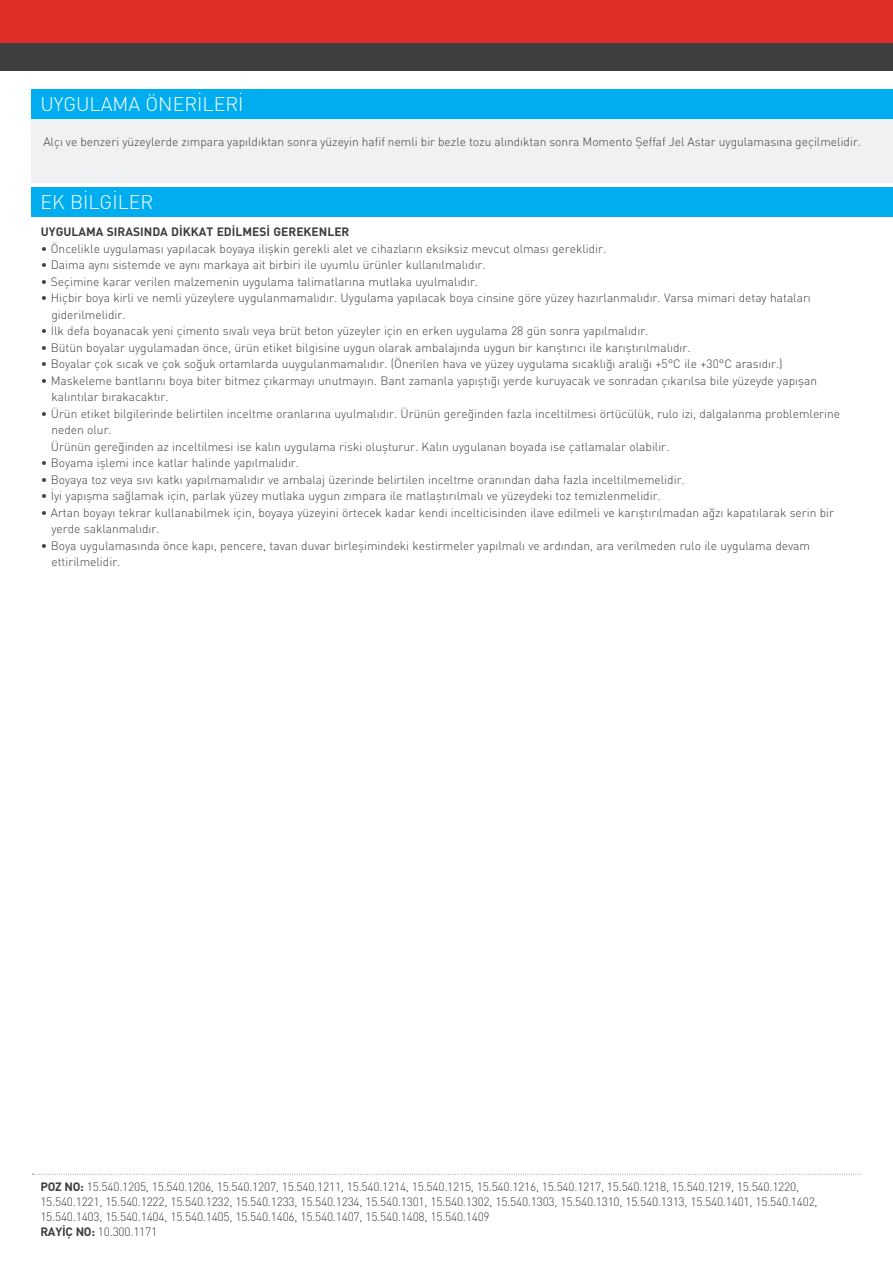
<style>
.page{position:relative;width:893px;height:1263px;background:#fff}
.page>*{position:absolute;margin:0;border:0;box-sizing:border-box;transform-origin:0 0}
.t1{font:300 19.5px "DIN";color:#fff}
.t2{font:300 12px/16.5px "DIN";color:#3e3e3f}
.t3{font:300 12px/15px "DIN";letter-spacing:-.02em;color:#3e3e3f}
.t4{font:700 12px "DIN";color:#3e3e3f}
.s1{font-weight:700}
</style>
<div class="page">
<div style="left:0;top:7px;width:893px;height:64px;background:#3e3e3f"></div>
<div style="left:0;top:0;width:893px;height:43px;background:#e02f26"></div>
<hr style="left:0;top:7px;width:1px;height:64px;background:#3e3e3f">
<svg style="left:32px;top:1174px;width:829px;height:1px"></svg>
<div style="left:32px;top:187px;width:861px;height:30px;background:#00aeef"></div>
<div style="left:32px;top:94px;width:861px;height:89px;background:#f0f1f2"></div>
<div style="left:32px;top:89px;width:861px;height:30px;background:#00aeef"></div>
<p class="t1" style="left:40px;top:92px;width:205px">UYGULAMA ÖNERİLERİ</p>
<p class="t2" style="left:43px;top:133px;width:819px">Alçı ve benzeri yüzeylerde zımpara yapıldıktan sonra yüzeyin hafif nemli bir bezle tozu alındıktan sonra Momento Şeffaf Jel Astar uygulamasına geçilmelidir.</p>
<p class="t1" style="left:40px;top:190px;width:114px">EK BİLGİLER</p>
<p class="t4" style="left:41px;top:224px;width:310px">UYGULAMA SIRASINDA DİKKAT EDİLMESİ GEREKENLER</p>
<p class="t2" style="left:41px;top:240px;width:567px">• Öncelikle uygulaması yapılacak boyaya ilişkin gerekli alet ve cihazların eksiksiz mevcut olması gereklidir.</p>
<p class="t2" style="left:41px;top:257px;width:446px">• Daima aynı sistemde ve aynı markaya ait birbiri ile uyumlu ürünler kullanılmalıdır.</p>
<p class="t2" style="left:41px;top:273px;width:439px">• Seçimine karar verilen malzemenin uygulama talimatlarına mutlaka uyulmalıdır.</p>
<p class="t2" style="left:51px;top:290px;width:761px;text-indent:-10px">• Hiçbir boya kirli ve nemli yüzeylere uygulanmamalıdır. Uygulama yapılacak boya cinsine göre yüzey hazırlanmalıdır. Varsa mimari detay hataları giderilmelidir.</p>
<p class="t2" style="left:41px;top:323px;width:609px">• İlk defa boyanacak yeni çimento sıvalı veya brüt beton yüzeyler için en erken uygulama 28 gün sonra yapılmalıdır.</p>
<p class="t2" style="left:41px;top:339px;width:651px">• Bütün boyalar uygulamadan önce, ürün etiket bilgisine uygun olarak ambalajında uygun bir karıştırıcı ile karıştırılmalıdır.</p>
<p class="t2" style="left:41px;top:356px;width:743px">• Boyalar çok sıcak ve çok soğuk ortamlarda uuygulanmamalıdır. (Önerilen hava ve yüzey uygulama sıcaklığı aralığı +5°C ile +30°C arasıdır.)</p>
<p class="t2" style="left:51px;top:372px;width:767px;text-indent:-10px">• Maskeleme bantlarını boya biter bitmez çıkarmayı unutmayın. Bant zamanla yapıştığı yerde kuruyacak ve sonradan çıkarılsa bile yüzeyde yapışan kalıntılar bırakacaktır.</p>
<p class="t2" style="left:51px;top:405px;width:790px;text-indent:-10px">• Ürün etiket bilgilerinde belirtilen inceltme oranlarına uyulmalıdır. Ürünün gereğinden fazla inceltilmesi örtücülük, rulo izi, dalgalanma problemlerine neden olur.</p>
<p class="t2" style="left:51px;top:438px;width:620px">Ürünün gereğinden az inceltilmesi ise kalın uygulama riski oluşturur. Kalın uygulanan boyada ise çatlamalar olabilir.</p>
<p class="t2" style="left:41px;top:455px;width:260px">• Boyama işlemi ince katlar halinde yapılmalıdır.</p>
<p class="t2" style="left:41px;top:471px;width:645px">• Boyaya toz veya sıvı katkı yapılmamalıdır ve ambalaj üzerinde belirtilen inceltme oranından daha fazla inceltilmemelidir.</p>
<p class="t2" style="left:41px;top:488px;width:621px">• İyi yapışma sağlamak için, parlak yüzey mutlaka uygun zımpara ile matlaştırılmalı ve yüzeydeki toz temizlenmelidir.</p>
<p class="t2" style="left:51px;top:504px;width:784px;text-indent:-10px">• Artan boyayı tekrar kullanabilmek için, boyaya yüzeyini örtecek kadar kendi incelticisinden ilave edilmeli ve karıştırılmadan ağzı kapatılarak serin bir yerde saklanmalıdır.</p>
<p class="t2" style="left:51px;top:537px;width:760px;text-indent:-10px">• Boya uygulamasında önce kapı, pencere, tavan duvar birleşimindeki kestirmeler yapılmalı ve ardından, ara verilmeden rulo ile uygulama devam ettirilmelidir.</p>
<p class="t3" style="left:40px;top:1179px;width:779px"><span class="s1">POZ NO:</span> 15.540.1205, 15.540.1206, 15.540.1207, 15.540.1211, 15.540.1214, 15.540.1215, 15.540.1216, 15.540.1217, 15.540.1218, 15.540.1219, 15.540.1220,<br>15.540.1221, 15.540.1222, 15.540.1232, 15.540.1233, 15.540.1234, 15.540.1301, 15.540.1302, 15.540.1303, 15.540.1310, 15.540.1313, 15.540.1401, 15.540.1402,<br>15.540.1403, 15.540.1404, 15.540.1405, 15.540.1406, 15.540.1407, 15.540.1408, 15.540.1409</p>
<p class="t3" style="left:40px;top:1224px;width:118px"><span class="s1">RAYİÇ NO:</span> 10.300.1171</p>
</div>
